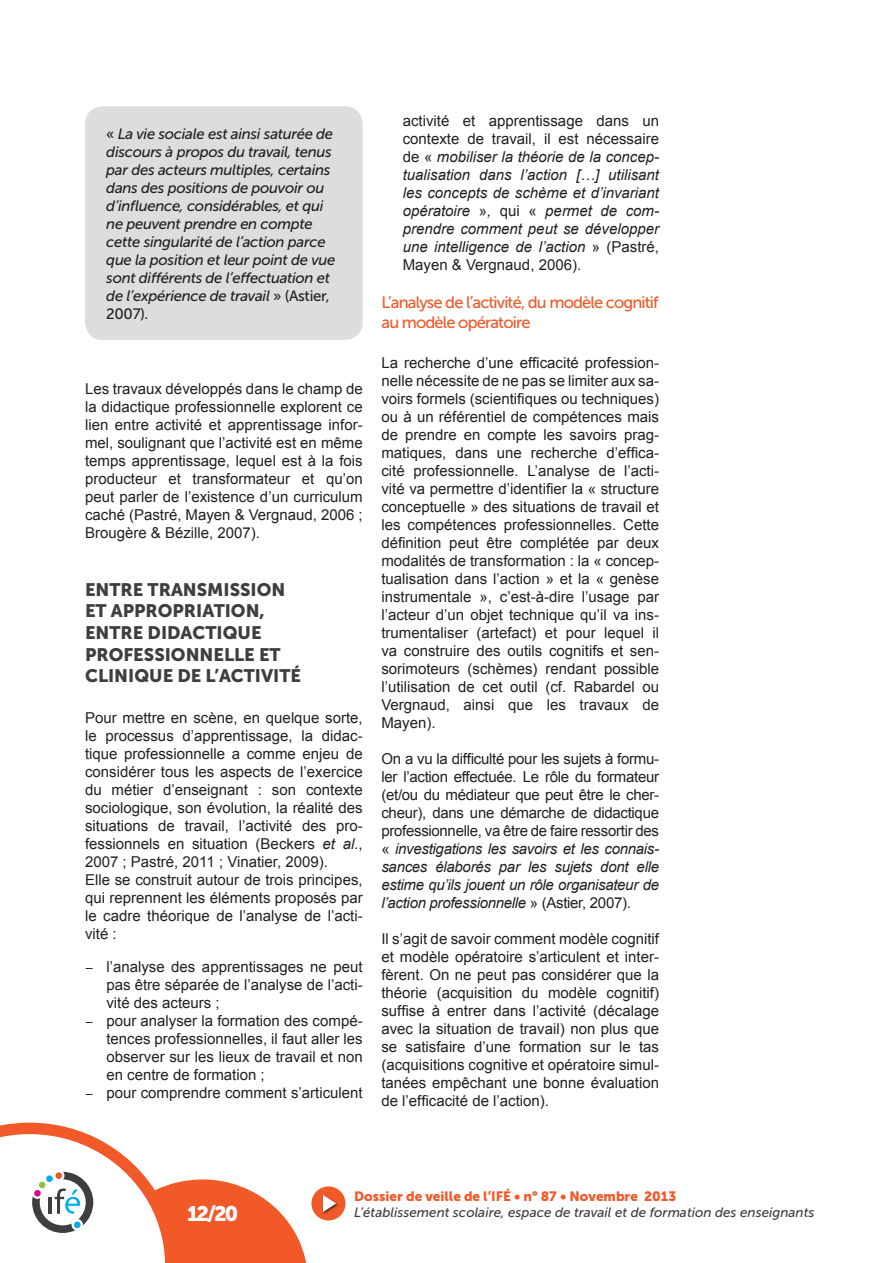
<style>
.page{position:relative;width:893px;height:1263px;background:#fff}
.page>*{position:absolute;margin:0;border:0;box-sizing:border-box;transform-origin:0 0}
.t1{font:21px "Museo Sans 900";color:#fff}
.t2{font:18px/21.6px "Museo Sans 900";color:#3e3e3f}
.t3{font:16.5px/19.8px "Museo Sans 500";letter-spacing:-.05em;color:#f15929}
.t4{font:15px/18px "Arial";color:#231f20;text-align:justify}
.t5{font:italic 15px/18px "Museo Sans 500";letter-spacing:-.02em;color:#231f20}
.t6{font:italic 15px/18px "Arial";color:#231f20;text-align:justify}
.t7{font:italic 13.5px "Museo Sans 500";color:#3e3e3f}
.t8{font:13.5px "Museo Sans 900";color:#f15929}
.s1{font-style:normal}
.s2{font-style:italic}
</style>
<div class="page">
<div style="left:311px;top:1186px;width:34px;height:34px;background:#f15929;border-radius:50%"></div>
<div style="left:322px;top:1194px;width:17px;height:21px;background:#231f20;opacity:.75"></div>
<svg style="left:323px;top:1195px;width:13px;height:17px"></svg>
<svg style="left:0;top:1123px;width:306px;height:140px"></svg>
<div style="left:39px;top:1181px;width:7px;height:7px;background:#8bc63e;border-radius:50%"></div>
<div style="left:46px;top:1175px;width:7px;height:7px;background:#00aeef;border-radius:50%"></div>
<div style="left:55px;top:1172px;width:7px;height:7px;background:#f15929;border-radius:50%"></div>
<div style="left:74px;top:1221px;width:7px;height:7px;background:#00aeef;border-radius:50%"></div>
<div style="left:34px;top:1190px;width:7px;height:7px;background:#ed028c;border-radius:50%"></div>
<div style="left:85px;top:106px;width:278px;height:234px;background:#dcdddf;border-radius:18px"></div>
<p class="t5" style="left:106px;top:125px;width:231px"><span class="s1">«</span> La vie sociale est ainsi saturée de discours à propos du travail, tenus par des acteurs multiples, certains dans des positions de pouvoir ou d’influence, considérables, et qui ne peuvent prendre en compte cette singularité de l’action parce que la position et leur point de vue sont différents de l’effectuation et de l’expérience de travail <span class="s1">» (Astier,<br>2007).</span></p>
<p class="t4" style="left:85px;top:380px;width:279px">Les travaux développés dans le champ de la didactique professionnelle explorent ce lien entre activité et apprentissage infor&shy;mel, soulignant que l’activité est en même temps apprentissage, lequel est à la fois producteur et transformateur et qu’on peut parler de l’existence d’un curriculum caché (Pastré, Mayen &amp; Vergnaud, 2006 ; Brougère &amp; Bézille, 2007).</p>
<p class="t2" style="left:85px;top:578px;width:218px">ENTRE TRANSMISSION<br>ET APPROPRIATION,<br>ENTRE DIDACTIQUE<br>PROFESSIONNELLE ET<br>CLINIQUE DE L’ACTIVITÉ</p>
<p class="t4" style="left:85px;top:708px;width:279px;text-align:left">Pour mettre en scène, en quelque sorte, le processus d’apprentissage, la didac&shy;tique professionnelle a comme enjeu de considérer tous les aspects de l’exercice du métier d’enseignant : son contexte sociologique, son évolution, la réalité des situations de travail, l’activité des pro&shy;fessionnels en situation (Beckers <span class="s2">et al.</span>, 2007 ; Pastré, 2011 ; Vinatier, 2009).<br>Elle se construit autour de trois principes, qui reprennent les éléments proposés par le cadre théorique de l’analyse de l’acti&shy;vité :</p>
<p class="t4" style="left:85px;top:958px;width:279px">− l’analyse des apprentissages ne peut</p>
<p class="t4" style="left:106px;top:976px;width:258px">pas être séparée de l’analyse de l’acti-</p>
<p class="t4" style="left:106px;top:994px;width:115px">vité des acteurs ;</p>
<p class="t4" style="left:85px;top:1012px;width:279px">− pour analyser la formation des compé-</p>
<p class="t4" style="left:106px;top:1030px;width:258px">tences professionnelles, il faut aller les</p>
<p class="t4" style="left:106px;top:1048px;width:258px">observer sur les lieux de travail et non</p>
<p class="t4" style="left:106px;top:1066px;width:160px">en centre de formation ;</p>
<p class="t4" style="left:85px;top:1084px;width:279px">− pour comprendre comment s’articulent</p>
<p class="t6" style="left:403px;top:112px;width:258px"><span class="s1">activité et apprentissage dans un contexte de travail, il est nécessaire de «</span> mobiliser la théorie de la concep&shy;tualisation dans l’action […] utilisant les concepts de schème et d’invariant opératoire <span class="s1">»</span>, <span class="s1">qui «</span> permet de com&shy;prendre comment peut se développer une intelligence de l’action <span class="s1">» (Pastré, Mayen &amp; Vergnaud, 2006).</span></p>
<p class="t3" style="left:381px;top:292px;width:279px">L’analyse de l’activité, du modèle cognitif au modèle opératoire</p>
<p class="t4" style="left:381px;top:354px;width:279px">La recherche d’une efficacité profession&shy;nelle nécessite de ne pas se limiter aux sa&shy;voirs formels (scientifiques ou techniques) ou à un référentiel de compétences mais de prendre en compte les savoirs prag&shy;matiques, dans une recherche d’effica&shy;cité professionnelle. L’analyse de l’acti&shy;vité va permettre d’identifier la « structure conceptuelle » des situations de travail et les compétences professionnelles. Cette définition peut être complétée par deux modalités de transformation : la « concep&shy;tualisation dans l’action » et la « genèse instrumentale », c’est-à-dire l’usage par l’acteur d’un objet technique qu’il va ins&shy;trumentaliser (artefact) et pour lequel il va construire des outils cognitifs et sen&shy;sorimoteurs (schèmes) rendant possible l’utilisation de cet outil (cf. Rabardel ou Vergnaud, ainsi que les travaux de Mayen).</p>
<p class="t4" style="left:381px;top:750px;width:279px">On a vu la difficulté pour les sujets à formu&shy;ler l’action effectuée. Le rôle du formateur (et/ou du médiateur que peut être le cher&shy;cheur), dans une démarche de didactique professionnelle, va être de faire ressortir des « <span class="s2">investigations les savoirs et les connais&shy;sances élaborés par les sujets dont elle estime qu’ils jouent un rôle organisateur de l’action professionnelle</span> » (Astier, 2007).</p>
<p class="t4" style="left:381px;top:930px;width:279px">Il s’agit de savoir comment modèle cognitif et modèle opératoire s’articulent et inter&shy;fèrent. On ne peut pas considérer que la théorie (acquisition du modèle cognitif) suffise à entrer dans l’activité (décalage avec la situation de travail) non plus que se satisfaire d’une formation sur le tas (acquisitions cognitive et opératoire simul&shy;tanées empêchant une bonne évaluation de l’efficacité de l’action).</p>
<p class="t8" style="left:354px;top:1188px;width:324px">DOSSIER DE VEILLE DE L’IFÉ • N° 87 • NOVEMBRE 2013</p>
<h1 class="t1" style="left:187px;top:1202px;width:53px">12/20</h1>
<p class="t7" style="left:354px;top:1205px;width:462px">L’établissement scolaire, espace de travail et de formation des enseignants</p>
</div>
